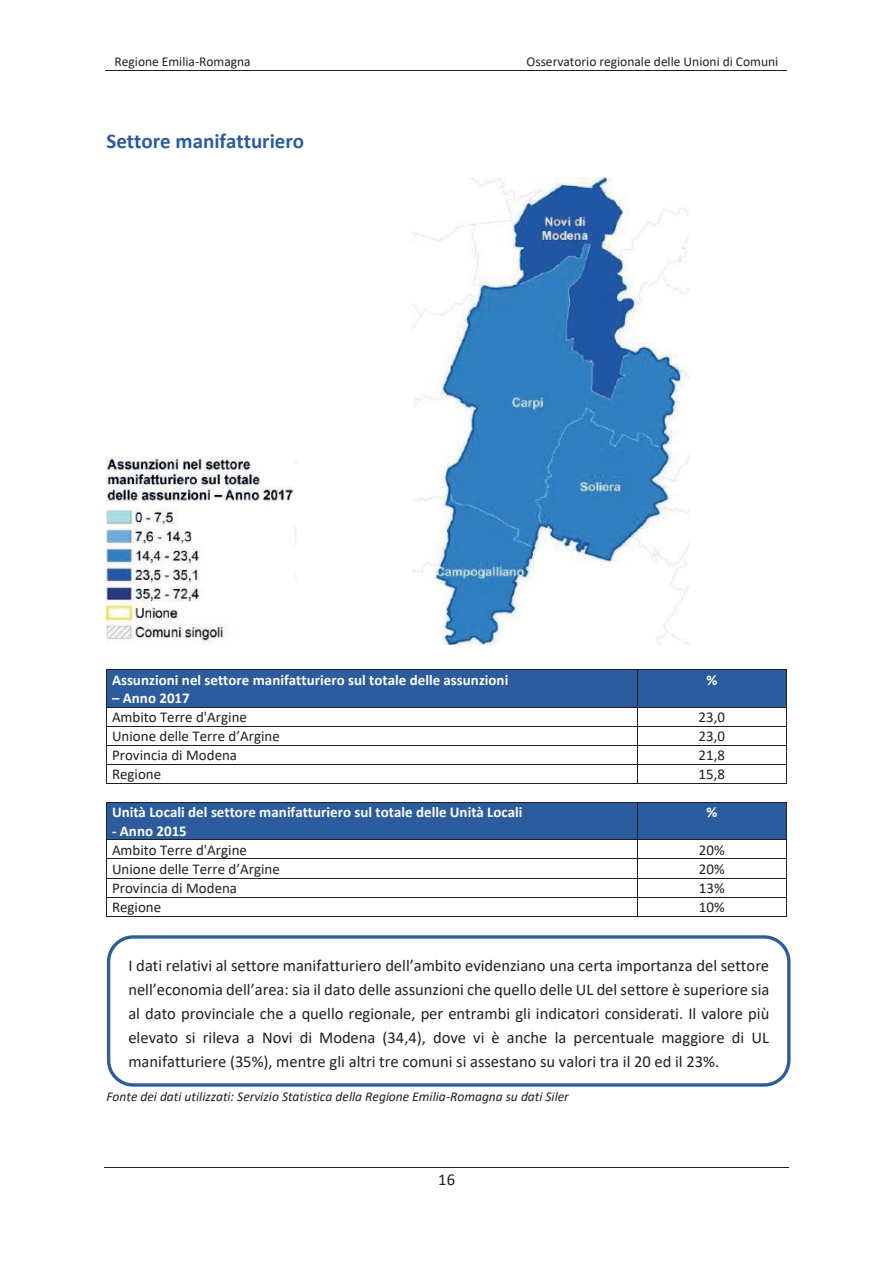
<style>
.page{position:relative;width:893px;height:1263px;background:#fff}
.page>*{position:absolute;margin:0;border:0;box-sizing:border-box;transform-origin:0 0}
.t1{font:700 21px "Calibri";color:#2c5c9d}
.t2{font:16.5px/24px "Calibri";color:#231f20;text-align:justify}
.t3{font:15px "Calibri";color:#231f20}
.t4{font:700 15px "Calibri";color:#fff}
.t5{font:italic 13.5px "Calibri";color:#231f20}
.t6{font:13.5px "Calibri";color:#231f20}
</style>
<div class="page">
<hr style="left:105px;top:70px;width:342px;height:1px;background:#231f20">
<hr style="left:446px;top:70px;width:341px;height:1px;background:#231f20">
<hr style="left:104px;top:1167px;width:685px;height:1px;background:#231f20">
<div style="left:112px;top:670px;width:520px;height:18px;background:#2c5c9d"></div>
<div style="left:112px;top:688px;width:520px;height:19px;background:#2c5c9d"></div>
<div style="left:638px;top:670px;width:148px;height:37px;background:#2c5c9d"></div>
<hr style="left:106px;top:669px;width:531px;height:1px;background:#231f20">
<hr style="left:637px;top:669px;width:149px;height:1px;background:#231f20">
<hr style="left:106px;top:670px;width:1px;height:37px;background:#231f20">
<hr style="left:637px;top:670px;width:1px;height:37px;background:#231f20">
<hr style="left:786px;top:670px;width:1px;height:37px;background:#231f20">
<hr style="left:106px;top:707px;width:531px;height:1px;background:#231f20">
<hr style="left:637px;top:707px;width:149px;height:1px;background:#231f20">
<hr style="left:106px;top:726px;width:531px;height:1px;background:#231f20">
<hr style="left:637px;top:726px;width:149px;height:1px;background:#231f20">
<hr style="left:106px;top:745px;width:531px;height:1px;background:#231f20">
<hr style="left:637px;top:745px;width:149px;height:1px;background:#231f20">
<hr style="left:106px;top:764px;width:531px;height:1px;background:#231f20">
<hr style="left:637px;top:764px;width:149px;height:1px;background:#231f20">
<svg style="left:106px;top:708px;width:1px;height:75px"></svg>
<hr style="left:106px;top:783px;width:531px;height:1px;background:#231f20">
<svg style="left:637px;top:708px;width:1px;height:76px"></svg>
<hr style="left:638px;top:783px;width:148px;height:1px;background:#231f20">
<svg style="left:786px;top:707px;width:1px;height:77px"></svg>
<div style="left:112px;top:803px;width:520px;height:18px;background:#2c5c9d"></div>
<div style="left:112px;top:821px;width:520px;height:18px;background:#2c5c9d"></div>
<div style="left:638px;top:803px;width:148px;height:36px;background:#2c5c9d"></div>
<hr style="left:106px;top:802px;width:531px;height:1px;background:#231f20">
<hr style="left:637px;top:802px;width:149px;height:1px;background:#231f20">
<hr style="left:106px;top:803px;width:1px;height:36px;background:#231f20">
<hr style="left:637px;top:803px;width:1px;height:36px;background:#231f20">
<hr style="left:786px;top:803px;width:1px;height:36px;background:#231f20">
<hr style="left:106px;top:839px;width:531px;height:1px;background:#231f20">
<hr style="left:637px;top:839px;width:149px;height:1px;background:#231f20">
<hr style="left:106px;top:859px;width:531px;height:1px;background:#231f20">
<hr style="left:637px;top:859px;width:149px;height:1px;background:#231f20">
<hr style="left:106px;top:878px;width:531px;height:1px;background:#231f20">
<hr style="left:637px;top:878px;width:149px;height:1px;background:#231f20">
<hr style="left:106px;top:897px;width:531px;height:1px;background:#231f20">
<hr style="left:637px;top:897px;width:149px;height:1px;background:#231f20">
<svg style="left:106px;top:840px;width:1px;height:76px"></svg>
<hr style="left:106px;top:916px;width:531px;height:1px;background:#231f20">
<svg style="left:637px;top:840px;width:1px;height:76px"></svg>
<hr style="left:638px;top:916px;width:148px;height:1px;background:#231f20">
<svg style="left:786px;top:839px;width:1px;height:78px"></svg>
<img style="left:106px;top:458px;width:191px;height:186px">
<img style="left:413px;top:177px;width:276px;height:468px">
<div style="left:107px;top:935px;width:683px;height:152px;border:3px solid #2c5e9d;border-radius:25px"></div>
<p class="t6" style="left:115px;top:52px;width:138px">Regione Emilia-Romagna</p>
<p class="t6" style="left:526px;top:52px;width:253px">Osservatorio regionale delle Unioni di Comuni</p>
<p class="t1" style="left:106px;top:126px;width:199px">Settore manifatturiero</p>
<p class="t4" style="left:112px;top:669px;width:398px">Assunzioni nel settore manifatturiero sul totale delle assunzioni</p>
<p class="t4" style="left:112px;top:687px;width:79px">– Anno 2017</p>
<p class="t4" style="left:706px;top:669px;width:12px">%</p>
<p class="t3" style="left:112px;top:706px;width:137px">Ambito Terre d'Argine</p>
<p class="t3" style="left:699px;top:706px;width:28px">23,0</p>
<p class="t3" style="left:112px;top:726px;width:169px">Unione delle Terre d’Argine</p>
<p class="t3" style="left:699px;top:726px;width:28px">23,0</p>
<p class="t3" style="left:112px;top:745px;width:127px">Provincia di Modena</p>
<p class="t3" style="left:699px;top:745px;width:28px">21,8</p>
<p class="t3" style="left:112px;top:764px;width:51px">Regione</p>
<p class="t3" style="left:699px;top:764px;width:28px">15,8</p>
<p class="t4" style="left:112px;top:802px;width:412px">Unità Locali del settore manifatturiero sul totale delle Unità Locali</p>
<p class="t4" style="left:112px;top:820px;width:76px">- Anno 2015</p>
<p class="t4" style="left:706px;top:802px;width:12px">%</p>
<p class="t3" style="left:112px;top:839px;width:137px">Ambito Terre d'Argine</p>
<p class="t3" style="left:699px;top:839px;width:27px">20%</p>
<p class="t3" style="left:112px;top:858px;width:169px">Unione delle Terre d’Argine</p>
<p class="t3" style="left:699px;top:858px;width:27px">20%</p>
<p class="t3" style="left:112px;top:877px;width:127px">Provincia di Modena</p>
<p class="t3" style="left:699px;top:877px;width:27px">13%</p>
<p class="t3" style="left:112px;top:896px;width:51px">Regione</p>
<p class="t3" style="left:699px;top:896px;width:27px">10%</p>
<p class="t2" style="left:128px;top:953px;width:643px">I dati relativi al settore manifatturiero dell’ambito evidenziano una certa importanza del settore nell’economia dell’area: sia il dato delle assunzioni che quello delle UL del settore è superiore sia al dato provinciale che a quello regionale, per entrambi gli indicatori considerati. Il valore più elevato si rileva a Novi di Modena (34,4), dove vi è anche la percentuale maggiore di UL manifatturiere (35%), mentre gli altri tre comuni si assestano su valori tra il 20 ed il 23%.</p>
<p class="t5" style="left:106px;top:1087px;width:464px">Fonte dei dati utilizzati: Servizio Statistica della Regione Emilia-Romagna su dati Siler</p>
<p class="t2" style="left:438px;top:1167px;width:18px">16</p>
</div>
